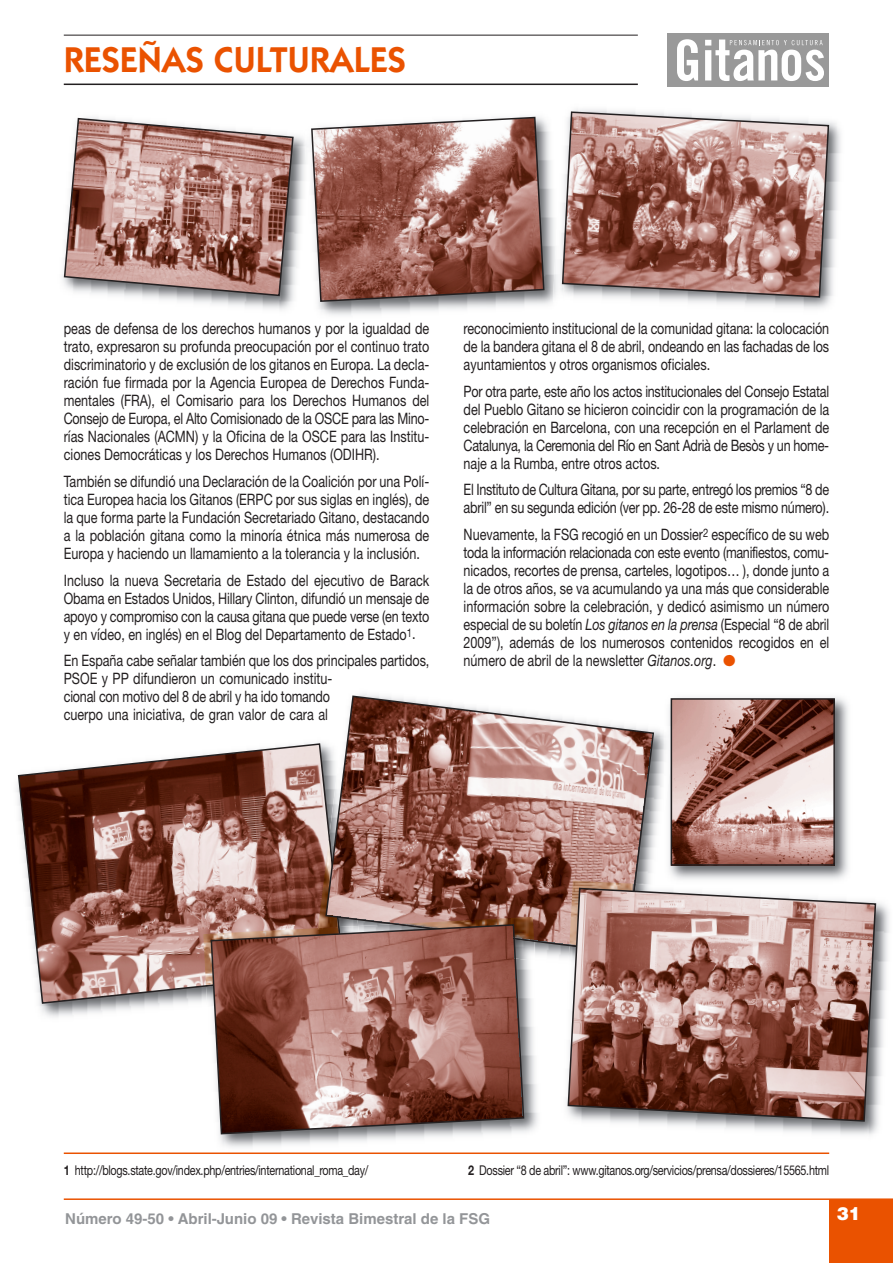
<style>
.page{position:relative;width:893px;height:1263px;background:#fff}
.page>*{position:absolute;margin:0;border:0;box-sizing:border-box;transform-origin:0 0}
.t1{font:600 36px "Itc Kabel";color:#ea5200}
.t2{font:900 18px "Helvetica";color:#fff}
.t3{font:15.75px/18px "Helvetica Neue";color:#231f20;text-align:justify;scale:.8 1}
.t4{font:15.75px/18px "Helvetica Neue";letter-spacing:-.025em;color:#231f20;scale:.8 1}
.t5{font:700 15px "Helvetica";color:#939598}
.t6{font:13.5px "Helvetica Neue";letter-spacing:-.025em;color:#231f20;scale:.8 1}
.s1{font-style:italic}
.s2{color:#ea5200}
.s3{font-weight:700}
</style>
<div class="page">
<div style="left:667px;top:33px;width:162px;height:54px;background:#999"></div>
<svg style="left:677px;top:39px;width:21px;height:42px"></svg>
<svg style="left:705px;top:40px;width:119px;height:41px"></svg>
<hr style="left:64px;top:84px;width:574px;height:1px;background:#231f20">
<hr style="left:64px;top:35px;width:574px;height:1px;background:#231f20">
<div style="left:829px;top:1199px;width:64px;height:64px;background:#ea5200"></div>
<hr style="left:64px;top:1198px;width:829px;height:2px;background:#ea5200">
<img style="left:16px;top:787px;width:144px;height:230px">
<svg style="left:17px;top:742px;width:307px;height:263px;background:#997168"></svg>
<img style="left:544px;top:729px;width:120px;height:229px">
<img style="left:317px;top:840px;width:7px;height:83px">
<svg style="left:324px;top:695px;width:331px;height:259px;background:#ad867e"></svg>
<img style="left:219px;top:939px;width:325px;height:209px">
<img style="left:203px;top:928px;width:7px;height:57px">
<img style="left:525px;top:924px;width:10px;height:37px">
<img style="left:403px;top:917px;width:131px;height:23px">
<svg style="left:210px;top:923px;width:315px;height:212px;background:#946359"></svg>
<img style="left:560px;top:885px;width:329px;height:250px">
<img style="left:569px;top:880px;width:64px;height:7px">
<svg style="left:567px;top:887px;width:310px;height:235px;background:#a47b73"></svg>
<img style="left:669px;top:697px;width:179px;height:183px">
<img style="left:669px;top:697px;width:160px;height:7px">
<img style="left:664px;top:726px;width:7px;height:93px">
<img style="left:674px;top:701px;width:158px;height:162px">
<div style="left:671px;top:698px;width:164px;height:168px;border:2px solid #231f20"></div>
<img style="left:62px;top:135px;width:242px;height:175px">
<svg style="left:63px;top:117px;width:231px;height:180px;background:#b28c85"></svg>
<img style="left:318px;top:121px;width:235px;height:195px">
<img style="left:304px;top:140px;width:2px;height:40px">
<svg style="left:311px;top:116px;width:234px;height:187px;background:#a17168"></svg>
<hr style="left:64px;top:1152px;width:765px;height:2px;background:#ea5200">
<img style="left:574px;top:109px;width:267px;height:200px">
<img style="left:667px;top:109px;width:162px;height:2px">
<img style="left:553px;top:217px;width:8px;height:82px">
<svg style="left:561px;top:111px;width:269px;height:187px;background:#af857d"></svg>
<h1 class="t1" style="left:64px;top:48px;width:344px">RESEÑAS CULTURALES</h1>
<p class="t3" style="left:64px;top:321px;width:458px">peas de defensa de los derechos humanos y por la igualdad de trato, expresaron su profunda preocupación por el continuo trato discriminatorio y de exclusión de los gitanos en Europa. La decla&shy;ración fue firmada por la Agencia Europea de Derechos Funda&shy;mentales (FRA), el Comisario para los Derechos Humanos del Consejo de Europa, el Alto Comisionado de la OSCE para las Mino&shy;rías Nacionales (ACMN) y la Oficina de la OSCE para las Institu&shy;ciones Democráticas y los Derechos Humanos (ODIHR).</p>
<p class="t3" style="left:64px;top:474px;width:458px">También se difundió una Declaración de la Coalición por una Polí&shy;tica Europea hacia los Gitanos (ERPC por sus siglas en inglés), de la que forma parte la Fundación Secretariado Gitano, destacando a la población gitana como la minoría étnica más numerosa de Europa y haciendo un llamamiento a la tolerancia y la inclusión.</p>
<p class="t3" style="left:64px;top:572px;width:459px">Incluso la nueva Secretaria de Estado del ejecutivo de Barack Obama en Estados Unidos, Hillary Clinton, difundió un mensaje de apoyo y compromiso con la causa gitana que puede verse (en texto y en vídeo, en inglés) en el Blog del Departamento de Estado<sup>1</sup>.</p>
<p class="t3" style="left:64px;top:653px;width:459px;text-align:left">En España cabe señalar también que los dos principales partidos, PSOE y PP difundieron un comunicado institu-<br>cional con motivo del 8 de abril y ha ido tomando<br>cuerpo una iniciativa, de gran valor de cara al</p>
<p class="t3" style="left:464px;top:321px;width:458px">reconocimiento institucional de la comunidad gitana: la colocación de la bandera gitana el 8 de abril, ondeando en las fachadas de los ayuntamientos y otros organismos oficiales.</p>
<p class="t3" style="left:464px;top:384px;width:459px">Por otra parte, este año los actos institucionales del Consejo Estatal del Pueblo Gitano se hicieron coincidir con la programación de la celebración en Barcelona, con una recepción en el Parlament de Catalunya, la Ceremonia del Río en Sant Adrià de Besòs y un home&shy;naje a la Rumba, entre otros actos.</p>
<p class="t4" style="left:464px;top:482px;width:458px">El Instituto de Cultura Gitana, por su parte, entregó los premios “8 de abril” en su segunda edición (ver pp. 26-28 de este mismo número).</p>
<p class="t3" style="left:464px;top:527px;width:459px">Nuevamente, la FSG recogió en un Dossier<sup>2</sup> específico de su web toda la información relacionada con este evento (manifiestos, comu&shy;nicados, recortes de prensa, carteles, logotipos… ), donde junto a la de otros años, se va acumulando ya una más que considerable información sobre la celebración, y dedicó asimismo un número especial de su boletín <span class="s1">Los gitanos en la prensa</span> (Especial “8 de abril 2009”), además de los numerosos contenidos recogidos en el número de abril de la newsletter <span class="s1">Gitanos.org</span>. <span class="s2">●</span></p>
<p class="t6" style="left:64px;top:1165px;width:382px"><span class="s3">1</span> http://blogs.state.gov/index.php/entries/international_roma_day/</p>
<p class="t6" style="left:468px;top:1165px;width:453px"><span class="s3">2</span> Dossier “8 de abril”: www.gitanos.org/servicios/prensa/dossieres/15565.html</p>
<p class="t5" style="left:65px;top:1213px;width:426px">Número 49-50 • Abril-Junio 09 • Revista Bimestral de la FSG</p>
<p class="t2" style="left:837px;top:1203px;width:26px">31</p>
</div>
